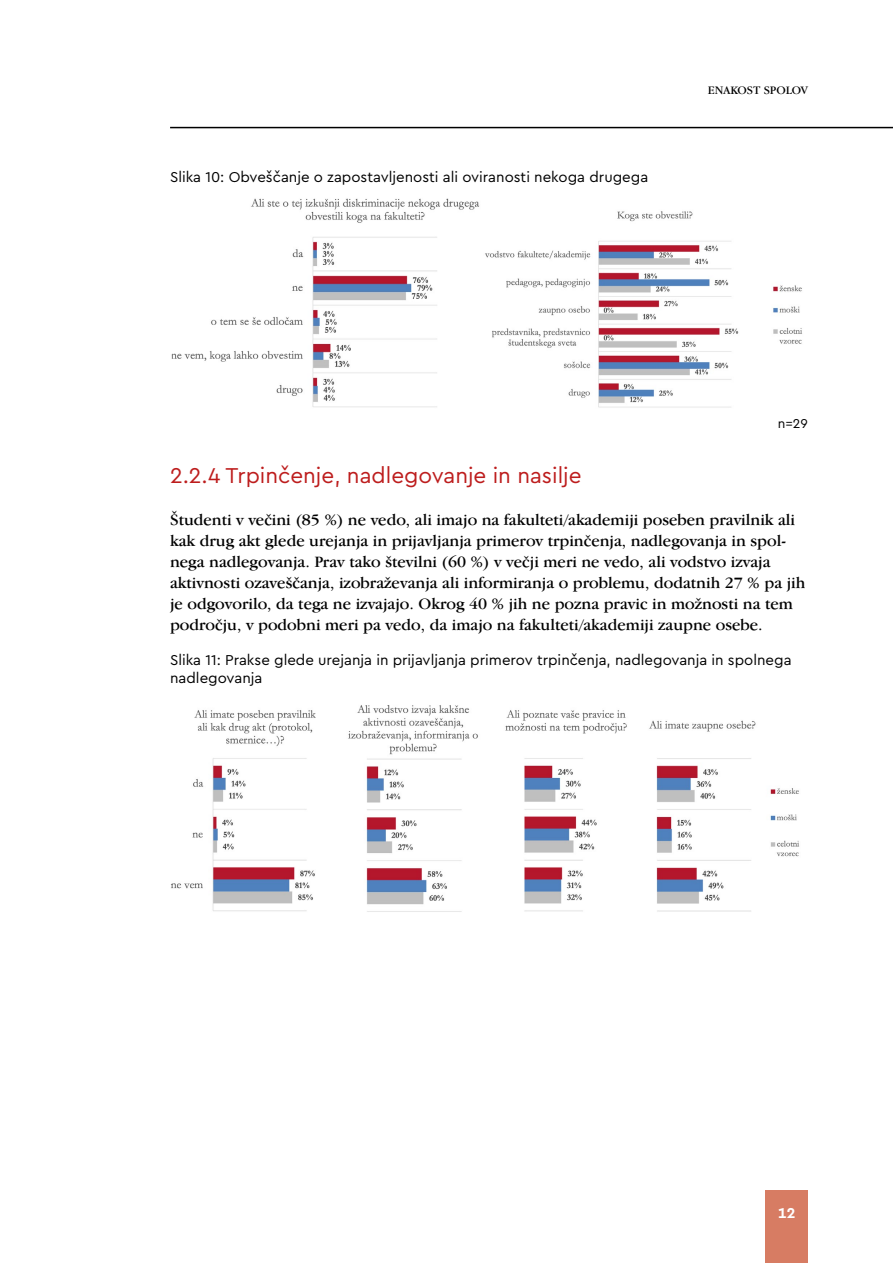
<style>
.page{position:relative;width:893px;height:1263px;background:#fff}
.page>*{position:absolute;margin:0;border:0;box-sizing:border-box;transform-origin:0 0}
.t1{font:22.5px "Cera Pro";color:#bd1d1d}
.t2{font:16.5px/21px "Garmd ITC Bk BT";color:#000}
.t3{font:15px/18px "Cera Pro";color:#000}
.t4{font:700 15px "Cera Pro";color:#fff}
.t5{font:13.5px "Cera Pro";color:#000}
.t6{font:12px "Garmd ITC Bk BT";color:#000}
</style>
<div class="page">
<hr style="left:170px;top:127px;width:723px;height:1px;background:#000">
<div style="left:765px;top:1191px;width:43px;height:72px;background:#d77c63"></div>
<img style="left:171px;top:198px;width:631px;height:210px">
<img style="left:171px;top:710px;width:145px;height:201px">
<img style="left:348px;top:705px;width:451px;height:207px">
<p class="t3" style="left:170px;top:168px;width:480px">Slika 10: Obveščanje o zapostavljenosti ali oviranosti nekoga drugega</p>
<p class="t6" style="left:708px;top:83px;width:102px">ENAKOST SPOLOV</p>
<p class="t5" style="left:778px;top:414px;width:32px">n=29</p>
<h1 class="t1" style="left:170px;top:460px;width:413px">2.2.4 Trpinčenje, nadlegovanje in nasilje</h1>
<p class="t2" style="left:170px;top:509px;width:637px">Študenti v večini (85 %) ne vedo, ali imajo na fakulteti/akademiji poseben pravilnik ali kak drug akt glede urejanja in prijavljanja primerov trpinčenja, nadlegovanja in spol&shy;nega nadlegovanja. Prav tako številni (60 %) v večji meri ne vedo, ali vodstvo izvaja aktivnosti ozaveščanja, izobraževanja ali informiranja o problemu, dodatnih 27 % pa jih je odgovorilo, da tega ne izvajajo. Okrog 40 % jih ne pozna pravic in možnosti na tem področju, v podobni meri pa vedo, da imajo na fakulteti/akademiji zaupne osebe.</p>
<p class="t3" style="left:170px;top:650px;width:623px">Slika 11: Prakse glede urejanja in prijavljanja primerov trpinčenja, nadlegovanja in spolnega nadlegovanja</p>
<p class="t4" style="left:778px;top:1203px;width:18px">12</p>
</div>
